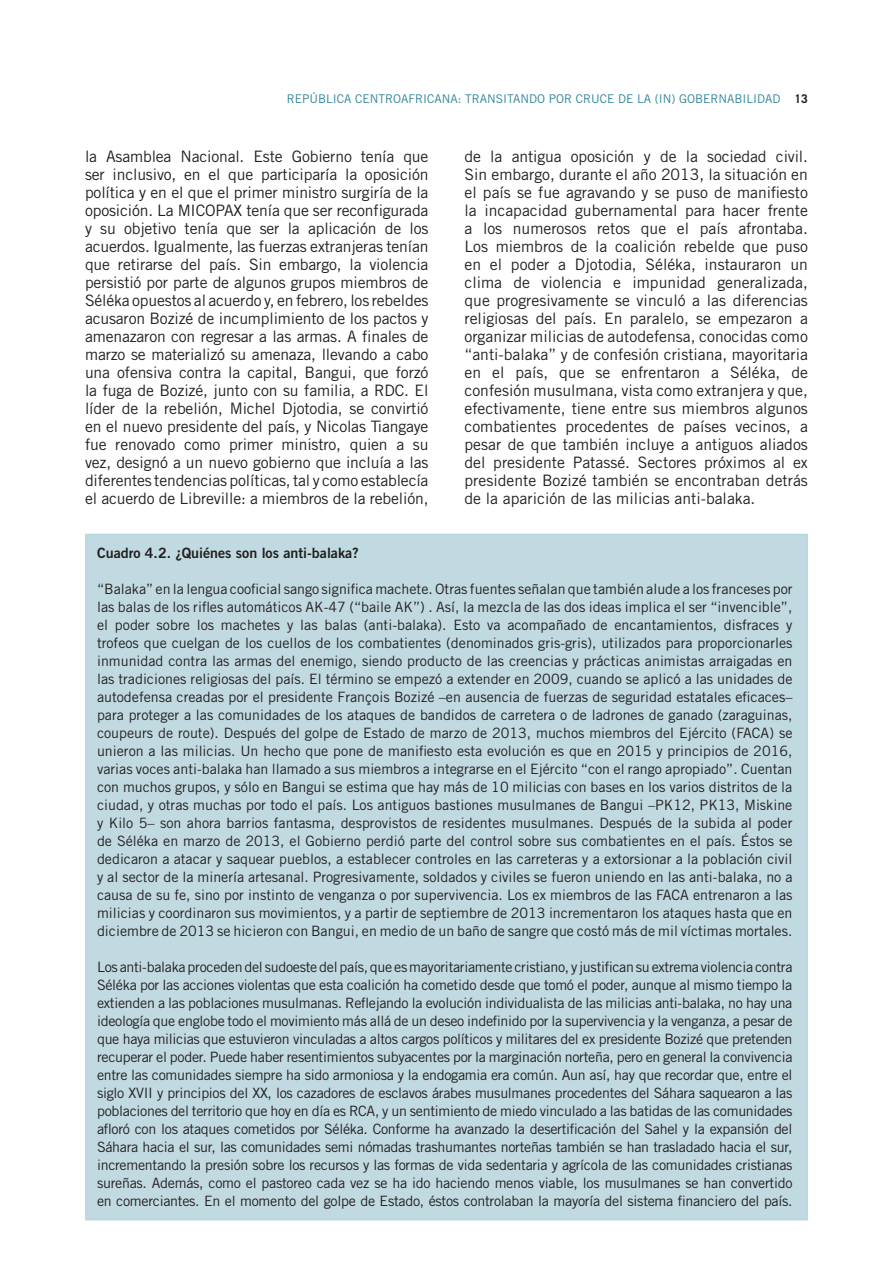
<style>
.page{position:relative;width:893px;height:1263px;background:#fff}
.page>*{position:absolute;margin:0;border:0;box-sizing:border-box;transform-origin:0 0}
.t1{font:15.75px/18px "Trade Gothic LT Std";letter-spacing:-.01em;color:#231f20;text-align:justify}
.t2{font:14.25px/18px "Trade Gothic LT Std";letter-spacing:-.01em;color:#231f20;text-align:justify}
.t3{font:14.25px "Trade Gothic LT Std Bd 2";color:#231f20}
.t4{font:12px "Trade Gothic LT Std";color:#31849b}
.s1{font-weight:700;color:#231f20}
</style>
<div class="page">
<div style="left:85px;top:534px;width:723px;height:686px;background:#c1dae1"></div>
<p class="t4" style="left:287px;top:91px;width:523px">REPÚBLICA CENTROAFRICANA: TRANSITANDO POR CRUCE DE LA (IN) GOBERNABILIDAD <span class="s1">13</span></p>
<p class="t1" style="left:85px;top:147px;width:345px">la Asamblea Nacional. Este Gobierno tenía que ser inclusivo, en el que participaría la oposición política y en el que el primer ministro surgiría de la oposición. La MICOPAX tenía que ser reconfigurada y su objetivo tenía que ser la aplicación de los acuerdos. Igualmente, las fuerzas extranjeras tenían que retirarse del país. Sin embargo, la violencia persistió por parte de algunos grupos miembros de Séléka opuestos al acuerdo y, en febrero, los rebeldes acusaron Bozizé de incumplimiento de los pactos y amenazaron con regresar a las armas. A finales de marzo se materializó su amenaza, llevando a cabo una ofensiva contra la capital, Bangui, que forzó la fuga de Bozizé, junto con su familia, a RDC. El líder de la rebelión, Michel Djotodia, se convirtió en el nuevo presidente del país, y Nicolas Tiangaye fue renovado como primer ministro, quien a su vez, designó a un nuevo gobierno que incluía a las diferentes tendencias políticas, tal y como establecía el acuerdo de Libreville: a miembros de la rebelión,</p>
<p class="t1" style="left:464px;top:147px;width:345px">de la antigua oposición y de la sociedad civil.</p>
<p class="t1" style="left:464px;top:165px;width:345px">Sin embargo, durante el año 2013, la situación en el país se fue agravando y se puso de manifiesto la incapacidad gubernamental para hacer frente a los numerosos retos que el país afrontaba.<br>Los miembros de la coalición rebelde que puso en el poder a Djotodia, Séléka, instauraron un clima de violencia e impunidad generalizada, que progresivamente se vinculó a las diferencias religiosas del país. En paralelo, se empezaron a organizar milicias de autodefensa, conocidas como “anti-balaka” y de confesión cristiana, mayoritaria en el país, que se enfrentaron a Séléka, de confesión musulmana, vista como extranjera y que, efectivamente, tiene entre sus miembros algunos combatientes procedentes de países vecinos, a pesar de que también incluye a antiguos aliados del presidente Patassé. Sectores próximos al ex presidente Bozizé también se encontraban detrás de la aparición de las milicias anti-balaka.</p>
<p class="t3" style="left:97px;top:544px;width:263px">Cuadro 4.2. ¿Quiénes son los anti-balaka?</p>
<p class="t2" style="left:97px;top:580px;width:697px">“Balaka” en la lengua cooficial sango significa machete. Otras fuentes señalan que también alude a los franceses por las balas de los rifles automáticos AK-47 (“baile AK”) . Así, la mezcla de las dos ideas implica el ser “invencible”, el poder sobre los machetes y las balas (anti-balaka). Esto va acompañado de encantamientos, disfraces y trofeos que cuelgan de los cuellos de los combatientes (denominados gris-gris), utilizados para proporcionarles inmunidad contra las armas del enemigo, siendo producto de las creencias y prácticas animistas arraigadas en las tradiciones religiosas del país. El término se empezó a extender en 2009, cuando se aplicó a las unidades de autodefensa creadas por el presidente François Bozizé –en ausencia de fuerzas de seguridad estatales eficaces– para proteger a las comunidades de los ataques de bandidos de carretera o de ladrones de ganado (zaraguinas, coupeurs de route). Después del golpe de Estado de marzo de 2013, muchos miembros del Ejército (FACA) se unieron a las milicias. Un hecho que pone de manifiesto esta evolución es que en 2015 y principios de 2016, varias voces anti-balaka han llamado a sus miembros a integrarse en el Ejército “con el rango apropiado”. Cuentan con muchos grupos, y sólo en Bangui se estima que hay más de 10 milicias con bases en los varios distritos de la ciudad, y otras muchas por todo el país. Los antiguos bastiones musulmanes de Bangui –PK12, PK13, Miskine y Kilo 5– son ahora barrios fantasma, desprovistos de residentes musulmanes. Después de la subida al poder de Séléka en marzo de 2013, el Gobierno perdió parte del control sobre sus combatientes en el país. Éstos se dedicaron a atacar y saquear pueblos, a establecer controles en las carreteras y a extorsionar a la población civil y al sector de la minería artesanal. Progresivamente, soldados y civiles se fueron uniendo en las anti-balaka, no a causa de su fe, sino por instinto de venganza o por supervivencia. Los ex miembros de las FACA entrenaron a las milicias y coordinaron sus movimientos, y a partir de septiembre de 2013 incrementaron los ataques hasta que en diciembre de 2013 se hicieron con Bangui, en medio de un baño de sangre que costó más de mil víctimas mortales.</p>
<p class="t2" style="left:97px;top:958px;width:697px">Los anti-balaka proceden del sudoeste del país, que es mayoritariamente cristiano, y justifican su extrema violencia contra Séléka por las acciones violentas que esta coalición ha cometido desde que tomó el poder, aunque al mismo tiempo la extienden a las poblaciones musulmanas. Reflejando la evolución individualista de las milicias anti-balaka, no hay una ideología que englobe todo el movimiento más allá de un deseo indefinido por la supervivencia y la venganza, a pesar de que haya milicias que estuvieron vinculadas a altos cargos políticos y militares del ex presidente Bozizé que pretenden recuperar el poder. Puede haber resentimientos subyacentes por la marginación norteña, pero en general la convivencia entre las comunidades siempre ha sido armoniosa y la endogamia era común. Aun así, hay que recordar que, entre el siglo XVII y principios del XX, los cazadores de esclavos árabes musulmanes procedentes del Sáhara saquearon a las poblaciones del territorio que hoy en día es RCA, y un sentimiento de miedo vinculado a las batidas de las comunidades afloró con los ataques cometidos por Séléka. Conforme ha avanzado la desertificación del Sahel y la expansión del Sáhara hacia el sur, las comunidades semi nómadas trashumantes norteñas también se han trasladado hacia el sur, incrementando la presión sobre los recursos y las formas de vida sedentaria y agrícola de las comunidades cristianas sureñas. Además, como el pastoreo cada vez se ha ido haciendo menos viable, los musulmanes se han convertido en comerciantes. En el momento del golpe de Estado, éstos controlaban la mayoría del sistema financiero del país.</p>
</div>
